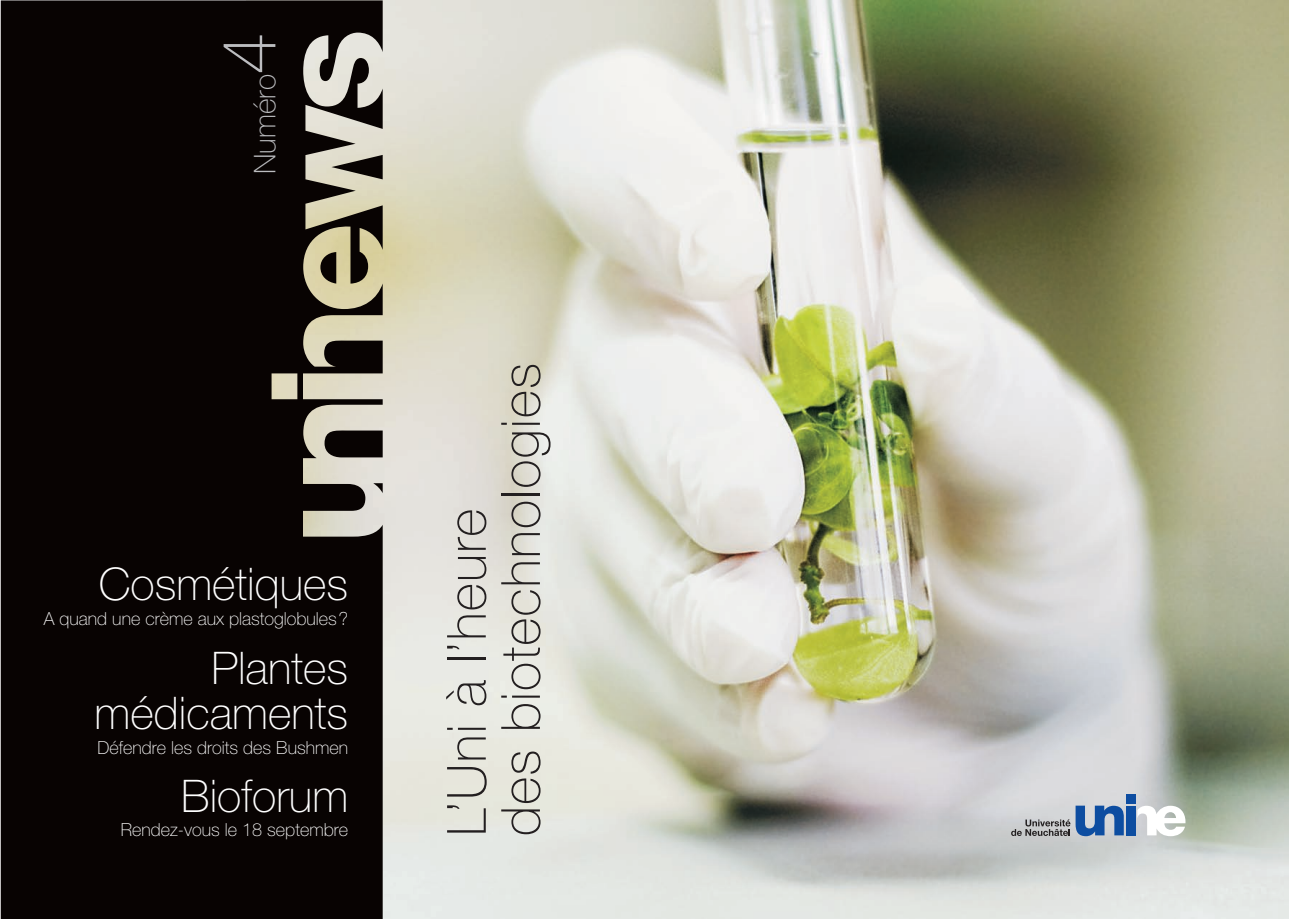
<style>
.page{position:relative;width:1289px;height:919px;background:#fff}
.page>*{position:absolute;margin:0;border:0;box-sizing:border-box;transform-origin:0 0}
.t1{font:100 75px "Helvetica Neue";color:#bcbdc0}
.t2{font:100 54.15px/54.2px "Helvetica Neue";letter-spacing:.02em;color:#231f20}
.t3{font:100 45px/45px "Helvetica Neue";color:#fff;text-align:right}
.t4{font:100 30px "Helvetica Neue";color:#bcbdc0}
.t5{font:100 18px "Helvetica Neue";color:#fff}
</style>
<div class="page">
<img style="left:382px;top:0;width:906px;height:918px">
<svg style="left:1px;top:0;width:381px;height:918px;background:#171210"></svg>
<svg style="left:324px;top:429px;width:58px;height:28px;background:#1f1a17"></svg>
<svg style="left:373px;top:483px;width:9px;height:10px"></svg>
<svg style="left:331px;top:155px;width:51px;height:24px"></svg>
<svg style="left:320px;top:252px;width:16px;height:31px"></svg>
<div style="left:1125px;top:805px;width:10px;height:30px;background:#0d4da1"></div>
<div style="left:1125px;top:794px;width:10px;height:9px;background:#0d4da1"></div>
<svg style="left:1137px;top:805px;width:48px;height:31px"></svg>
<svg style="left:1011px;top:805px;width:112px;height:31px;background:#8c9eb7"></svg>
<h1 class="t1" style="left:206px;top:74px;width:43px;rotate:-90deg">4</h1>
<h3 class="t4" style="left:247px;top:174px;width:101px;rotate:-90deg">Numéro</h3>
<h3 class="t3" style="left:99px;top:562px;width:251px">Cosmétiques</h3>
<p class="t5" style="left:44px;top:608px;width:306px">A quand une crème aux plastoglobules?</p>
<h3 class="t3" style="left:95px;top:645px;width:255px">Plantes médicaments</h3>
<p class="t5" style="left:97px;top:737px;width:252px">Défendre les droits des Bushmen</p>
<h3 class="t3" style="left:181px;top:773px;width:168px">Bioforum</h3>
<p class="t5" style="left:121px;top:819px;width:229px">Rendez-vous le 18 septembre</p>
<h2 class="t2" style="left:439px;top:835px;width:474px;rotate:-90deg">L’Uni à l’heure<br>des biotechnologies</h2>
</div>
